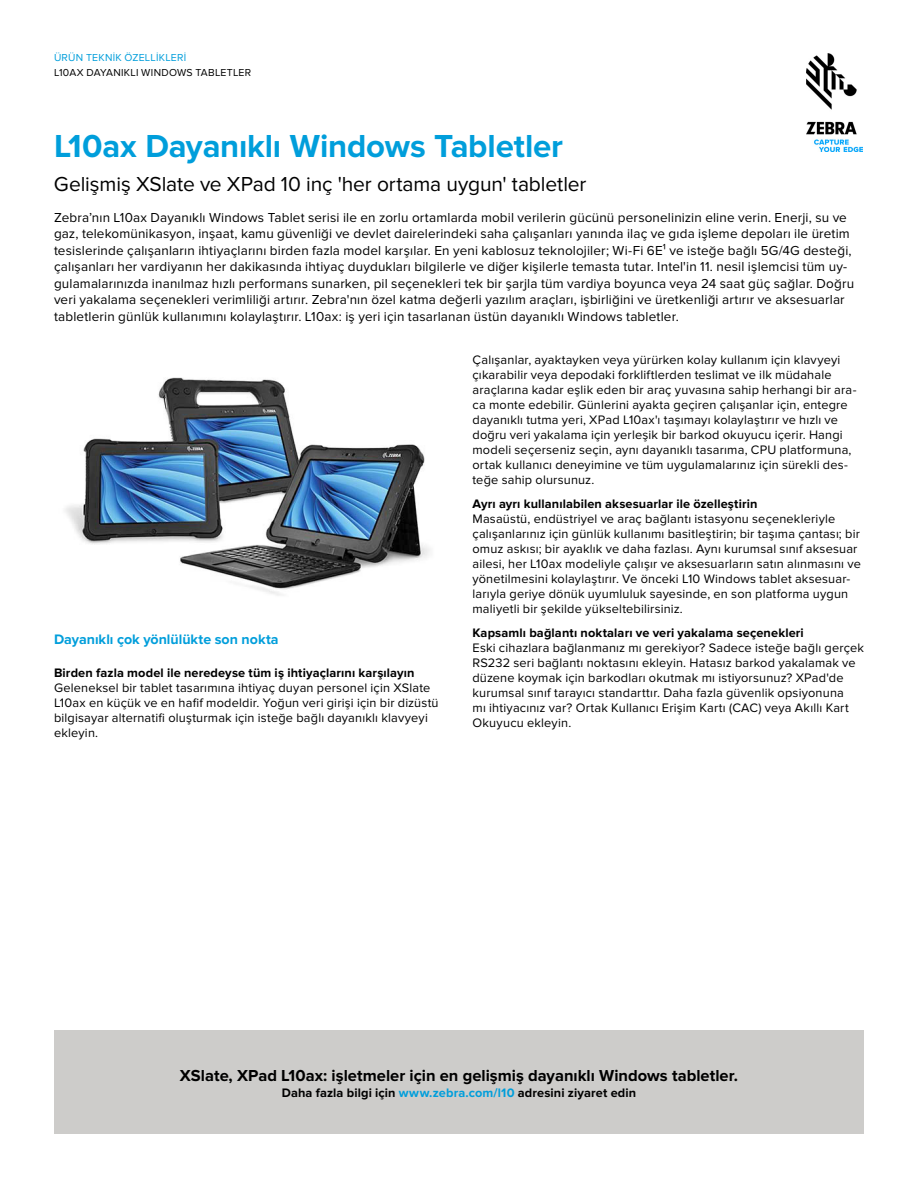
<style>
.page{position:relative;width:918px;height:1188px;background:#fff}
.page>*{position:absolute;margin:0;border:0;box-sizing:border-box;transform-origin:0 0}
.t1{font:700 33px "Proxima Nova";letter-spacing:-.005em;color:#009edb}
.t2{font:21px "Proxima Nova";letter-spacing:-.005em;color:#000}
.t3{font:700 16.5px "Proxima Nova";color:#000}
.t4{font:700 14.25px "Proxima Nova";color:#009edb}
.t5{font:13.5px/16.5px "Proxima Nova";letter-spacing:.01em;color:#000}
.t6{font:12.75px/15px "Proxima Nova";letter-spacing:.015em;color:#000}
.t7{font:700 12.75px "Proxima Nova";letter-spacing:.01em;color:#000}
.t8{font:10.5px "Proxima Nova";letter-spacing:.025em;color:#000}
.t9{font:10.5px "Proxima Nova";letter-spacing:.025em;color:#009edb}
.s1{color:#009edb}
</style>
<div class="page">
<img style="left:806px;top:54px;width:56px;height:97px">
<div style="left:54px;top:1031px;width:810px;height:103px;background:#cdccca"></div>
<img style="left:65px;top:377px;width:365px;height:219px">
<p class="t9" style="left:54px;top:52px;width:134px">ÜRÜN TEKNİK ÖZELLİKLERİ</p>
<p class="t8" style="left:54px;top:66px;width:199px">L10AX DAYANIKLI WINDOWS TABLETLER</p>
<h1 class="t1" style="left:54px;top:127px;width:511px">L10ax Dayanıklı Windows Tabletler</h1>
<h2 class="t2" style="left:54px;top:172px;width:534px">Gelişmiş XSlate ve XPad 10 inç 'her ortama uygun' tabletler</h2>
<p class="t5" style="left:54px;top:209px;width:802px">Zebra’nın L10ax Dayanıklı Windows Tablet serisi ile en zorlu ortamlarda mobil verilerin gücünü personelinizin eline verin. Enerji, su ve gaz, telekomünikasyon, inşaat, kamu güvenliği ve devlet dairelerindeki saha çalışanları yanında ilaç ve gıda işleme depoları ile üretim tesislerinde çalışanların ihtiyaçlarını birden fazla model karşılar. En yeni kablosuz teknolojiler; Wi-Fi 6E¹ ve isteğe bağlı 5G/4G desteği, çalışanları her vardiyanın her dakikasında ihtiyaç duydukları bilgilerle ve diğer kişilerle temasta tutar. Intel'in 11. nesil işlemcisi tüm uy&shy;gulamalarınızda inanılmaz hızlı performans sunarken, pil seçenekleri tek bir şarjla tüm vardiya boyunca veya 24 saat güç sağlar. Doğru veri yakalama seçenekleri verimliliği artırır. Zebra'nın özel katma değerli yazılım araçları, işbirliğini ve üretkenliği artırır ve aksesuarlar tabletlerin günlük kullanımını kolaylaştırır. L10ax: iş yeri için tasarlanan üstün dayanıklı Windows tabletler.</p>
<p class="t4" style="left:54px;top:631px;width:226px">Dayanıklı çok yönlülükte son nokta</p>
<p class="t7" style="left:54px;top:665px;width:362px">Birden fazla model ile neredeyse tüm iş ihtiyaçlarını karşılayın</p>
<p class="t6" style="left:54px;top:680px;width:386px">Geleneksel bir tablet tasarımına ihtiyaç duyan personel için XSlate L10ax en küçük ve en hafif modeldir. Yoğun veri girişi için bir dizüstü bilgisayar alternatifi oluşturmak için isteğe bağlı dayanıklı klavyeyi ekleyin.</p>
<p class="t6" style="left:472px;top:353px;width:386px">Çalışanlar, ayaktayken veya yürürken kolay kullanım için klavyeyi çıkarabilir veya depodaki forkliftlerden teslimat ve ilk müdahale araçlarına kadar eşlik eden bir araç yuvasına sahip herhangi bir ara&shy;ca monte edebilir. Günlerini ayakta geçiren çalışanlar için, entegre dayanıklı tutma yeri, XPad L10ax'ı taşımayı kolaylaştırır ve hızlı ve doğru veri yakalama için yerleşik bir barkod okuyucu içerir. Hangi modeli seçerseniz seçin, aynı dayanıklı tasarıma, CPU platformuna, ortak kullanıcı deneyimine ve tüm uygulamalarınız için sürekli des&shy;teğe sahip olursunuz.</p>
<p class="t7" style="left:472px;top:497px;width:286px">Ayrı ayrı kullanılabilen aksesuarlar ile özelleştirin</p>
<p class="t6" style="left:472px;top:512px;width:390px">Masaüstü, endüstriyel ve araç bağlantı istasyonu seçenekleriyle çalışanlarınız için günlük kullanımı basitleştirin; bir taşıma çantası; bir omuz askısı; bir ayaklık ve daha fazlası. Aynı kurumsal sınıf aksesuar ailesi, her L10ax modeliyle çalışır ve aksesuarların satın alınmasını ve yönetilmesini kolaylaştırır. Ve önceki L10 Windows tablet aksesuar&shy;larıyla geriye dönük uyumluluk sayesinde, en son platforma uygun maliyetli bir şekilde yükseltebilirsiniz.</p>
<p class="t7" style="left:472px;top:626px;width:333px">Kapsamlı bağlantı noktaları ve veri yakalama seçenekleri</p>
<p class="t6" style="left:472px;top:641px;width:393px">Eski cihazlara bağlanmanız mı gerekiyor? Sadece isteğe bağlı gerçek RS232 seri bağlantı noktasını ekleyin. Hatasız barkod yakalamak ve düzene koymak için barkodları okutmak mı istiyorsunuz? XPad'de kurumsal sınıf tarayıcı standarttır. Daha fazla güvenlik opsiyonuna<br>mı ihtiyacınız var? Ortak Kullanıcı Erişim Kartı (CAC) veya Akıllı Kart Okuyucu ekleyin.</p>
<p class="t3" style="left:180px;top:1066px;width:560px">XSlate, XPad L10ax: işletmeler için en gelişmiş dayanıklı Windows tabletler.</p>
<p class="t7" style="left:282px;top:1085px;width:356px">Daha fazla bilgi için <span class="s1">www.zebra.com/l10</span> adresini ziyaret edin</p>
</div>
